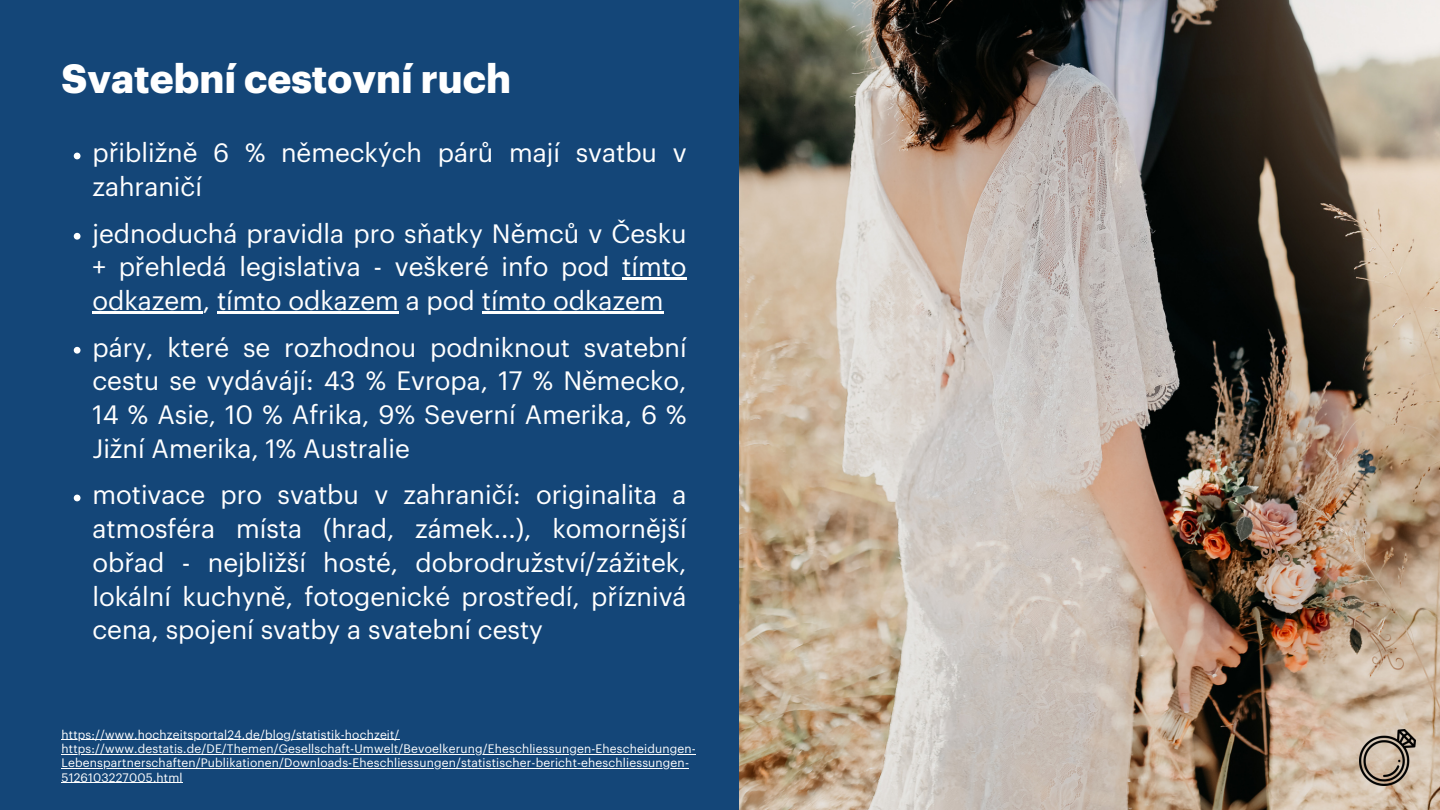
<style>
.page{position:relative;width:1440px;height:810px;background:#144678}
.page>*{position:absolute;margin:0;border:0;box-sizing:border-box;transform-origin:0 0}
.t1{font:700 40px "Graphik";color:#fff}
.t2{font:26px/33.8px "Graphik";color:#fff;text-align:justify}
.t3{font:12px/14.2px "Graphik";letter-spacing:.015em;color:#fff}
</style>
<div class="page">
<img style="left:739px;top:0;width:701px;height:810px">
<svg style="left:74px;top:153px;width:7px;height:6px"></svg>
<svg style="left:74px;top:233px;width:7px;height:7px"></svg>
<hr style="left:622px;top:278px;width:65px;height:2px;background:#fff">
<hr style="left:92px;top:312px;width:111px;height:2px;background:#fff">
<hr style="left:217px;top:312px;width:182px;height:2px;background:#fff">
<hr style="left:482px;top:312px;width:182px;height:2px;background:#fff">
<svg style="left:74px;top:347px;width:7px;height:7px"></svg>
<svg style="left:74px;top:495px;width:7px;height:6px"></svg>
<hr style="left:62px;top:740px;width:338px;height:1px;background:#fff">
<hr style="left:62px;top:754px;width:634px;height:1px;background:#fff">
<hr style="left:62px;top:768px;width:627px;height:1px;background:#fff">
<hr style="left:62px;top:782px;width:121px;height:1px;background:#fff">
<img style="left:1359px;top:729px;width:57px;height:57px">
<h1 class="t1" style="left:62px;top:60px;width:451px">Svatební cestovní ruch</h1>
<p class="t2" style="left:92px;top:137px;width:596px">přibližně 6 % německých párů mají svatbu v zahraničí</p>
<p class="t2" style="left:92px;top:218px;width:596px">jednoduchá pravidla pro sňatky Němců v Česku + přehledá legislativa - veškeré info pod tímto odkazem, tímto odkazem a pod tímto odkazem</p>
<p class="t2" style="left:92px;top:332px;width:596px">páry, které se rozhodnou podniknout svatební cestu se vydávájí: 43 % Evropa, 17 % Německo, 14 % Asie, 10 % Afrika, 9% Severní Amerika, 6 % Jižní Amerika, 1% Australie</p>
<p class="t2" style="left:92px;top:479px;width:596px">motivace pro svatbu v zahraničí: originalita a atmosféra místa (hrad, zámek...), komornější obřad - nejbližší hosté, dobrodružství/zážitek, lokální kuchyně, fotogenické prostředí, příznivá cena, spojení svatby a svatební cesty</p>
<p class="t3" style="left:62px;top:728px;width:636px">https://www.hochzeitsportal24.de/blog/statistik-hochzeit/ https://www.destatis.de/DE/Themen/Gesellschaft-Umwelt/Bevoelkerung/Eheschliessungen-Ehescheidungen-Lebenspartnerschaften/Publikationen/Downloads-Eheschliessungen/statistischer-bericht-eheschliessungen-5126103227005.html</p>
</div>
